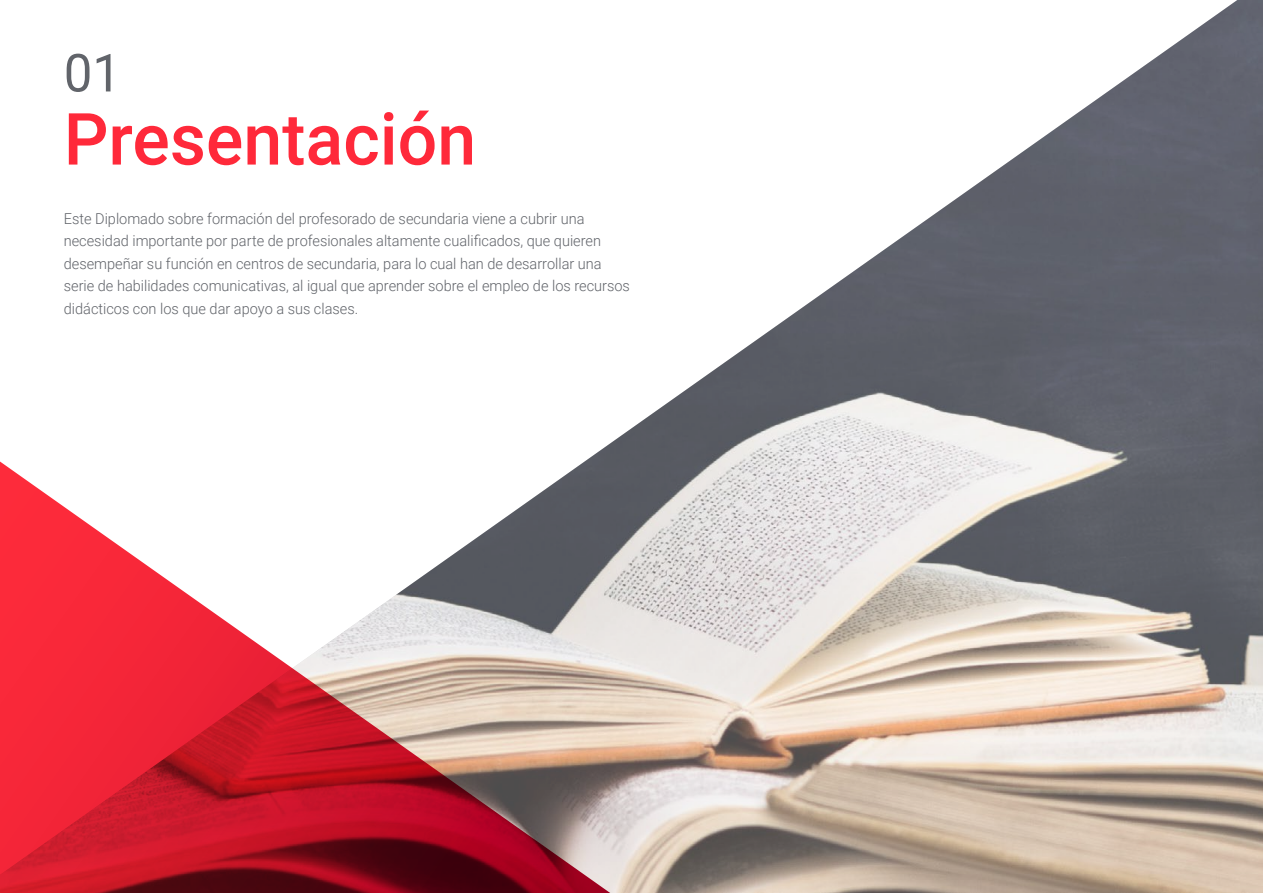
<style>
.page{position:relative;width:1263px;height:893px;background:#fff}
.page>*{position:absolute;margin:0;border:0;box-sizing:border-box;transform-origin:0 0}
.t1{font:500 72px "Roboto";color:#ff293a}
.t2{font:52.5px "Roboto";color:#61646a}
.t3{font:300 15px/22.5px "Roboto";color:#61646a}
</style>
<div class="page">
<img style="left:606px;top:0;width:657px;height:893px">
<svg style="left:0;top:446px;width:640px;height:447px"></svg>
<h2 class="t2" style="left:64px;top:36px;width:59px">01</h2>
<h1 class="t1" style="left:64px;top:89px;width:414px">Presentación</h1>
<p class="t3" style="left:64px;top:207px;width:568px">Este Diplomado sobre formación del profesorado de secundaria viene a cubrir una necesidad importante por parte de profesionales altamente cualificados, que quieren desempeñar su función en centros de secundaria, para lo cual han de desarrollar una serie de habilidades comunicativas, al igual que aprender sobre el empleo de los recursos didácticos con los que dar apoyo a sus clases.</p>
</div>
